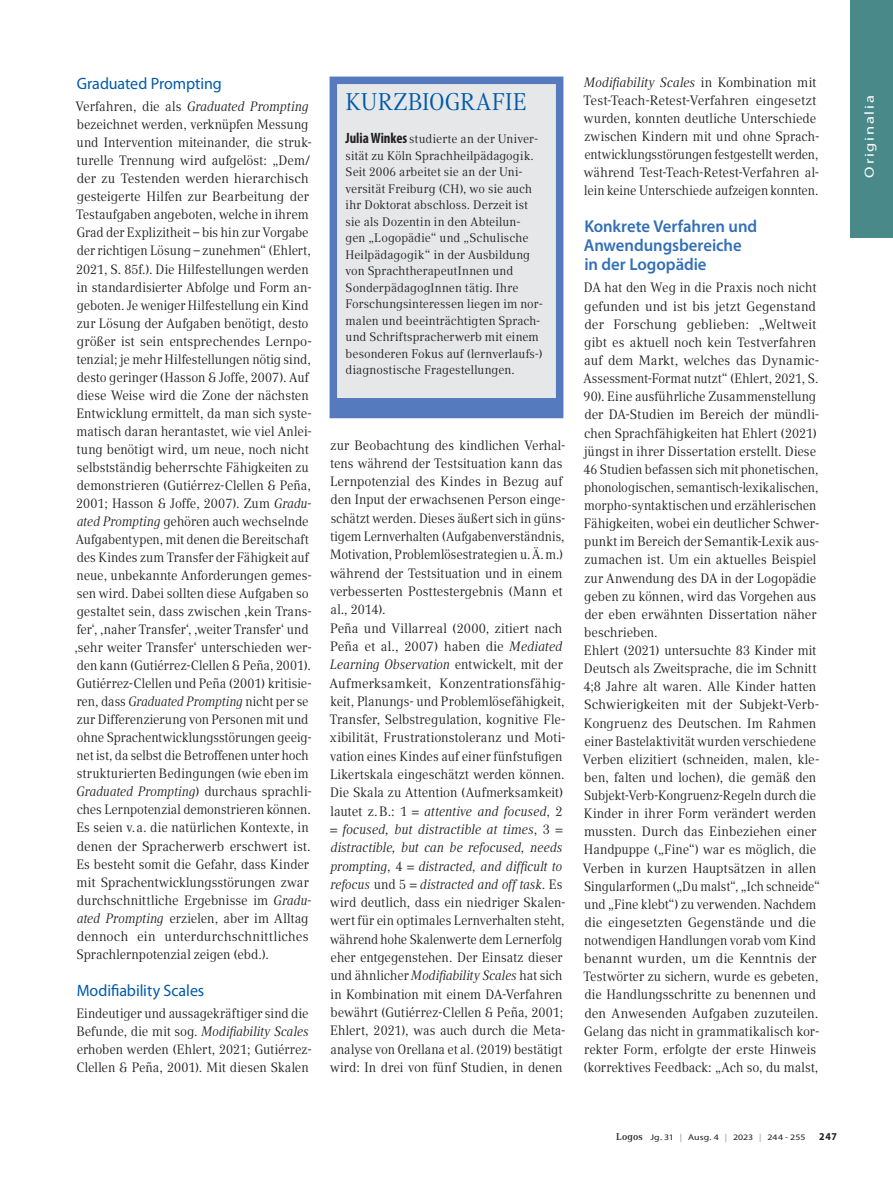
<style>
.page{position:relative;width:893px;height:1191px;background:#fff}
.page>*{position:absolute;margin:0;border:0;box-sizing:border-box;transform-origin:0 0}
.t1{font:24px "Compatil Text LT Pro";letter-spacing:.01em;color:#015aaa;scale:.94 1}
.t2{font:600 17.25px/18.9px "Myriad Pro";letter-spacing:-.005em;color:#326fb7}
.t3{font:16.5px "Myriad Pro";letter-spacing:-.005em;color:#015aaa}
.t4{font:13.5px/18.1px "Compatil Text LT Pro";letter-spacing:-.005em;color:#231f20;scale:.94 1}
.t5{font:13.5px/18px "Compatil Text LT Pro";letter-spacing:-.005em;color:#231f20;scale:.95 1}
.t6{font:13.5px/18.1px "Compatil Text LT Pro";letter-spacing:-.005em;color:#231f20;scale:.96 1}
.t7{font:13.5px/18px "Compatil Text LT Pro";letter-spacing:-.005em;color:#231f20;scale:.93 1}
.t8{font:13.2px "Myriad Pro";letter-spacing:.105em;color:#fff;scale:1.25 1}
.t9{font:12.3px/16.5px "Compatil Text LT Pro";letter-spacing:.005em;color:#231f20}
.t10{font:700 10.5px "Myriad Pro";color:#231f20;scale:.94 1}
.t11{font:8.4px "Myriad Pro";letter-spacing:.01em;color:#231f20;scale:1.18 1}
.s1{font-style:italic}
.s2{font-family:"Myriad Pro";font-weight:700;font-stretch:condensed;font-size:15px}
.s3{font-family:"Compatil Text LT Pro";font-weight:700;font-size:9.75px}
.s4{color:#939598}
</style>
<div class="page">
<div style="left:850px;top:0;width:43px;height:238px;background:#498989"></div>
<div style="left:333px;top:80px;width:227px;height:334px;background:#e6e7e9"></div>
<div style="left:330px;top:77px;width:233px;height:341px;border:8px solid #557bbe"></div>
<div style="left:336px;top:398px;width:220px;height:18px;background:#557bbe"></div>
<p class="t3" style="left:77px;top:73px;width:147px">Graduated Prompting</p>
<p class="t5" style="left:74px;top:98px;width:251px">Verfahren, die als <span class="s1">Graduated Prompting </span>bezeichnet werden, verknüpfen Messung und Intervention miteinander, die struk&shy;turelle Trennung wird aufgelöst: „Dem/ der zu Testenden werden hierarchisch gesteigerte Hilfen zur Bearbeitung der Testaufgaben angeboten, welche in ihrem Grad der Explizitheit – bis hin zur Vorgabe der richtigen Lösung – zunehmen“ (Ehlert, 2021, S. 85f.). Die Hilfestellungen werden in standardisierter Abfolge und Form an&shy;geboten. Je weniger Hilfestellung ein Kind zur Lösung der Aufgaben benötigt, desto größer ist sein entsprechendes Lernpo&shy;tenzial; je mehr Hilfestellungen nötig sind, desto geringer (Hasson &amp; Joffe, 2007). Auf diese Weise wird die Zone der nächsten Entwicklung ermittelt, da man sich syste&shy;matisch daran herantastet, wie viel Anlei&shy;tung benötigt wird, um neue, noch nicht selbstständig beherrschte Fähigkeiten zu demonstrieren (Gutiérrez-Clellen &amp; Peña, 2001; Hasson &amp; Joffe, 2007). Zum <span class="s1">Gradu&shy;ated Prompting</span> gehören auch wechselnde Aufgabentypen, mit denen die Bereitschaft des Kindes zum Transfer der Fähigkeit auf neue, unbekannte Anforderungen gemes&shy;sen wird. Dabei sollten diese Aufgaben so gestaltet sein, dass zwischen ‚kein Trans&shy;fer‘, ‚naher Transfer‘, ‚weiter Transfer‘ und ‚sehr weiter Transfer‘ unterschieden wer&shy;den kann (Gutiérrez-Clellen &amp; Peña, 2001).<br>Gutiérrez-Clellen und Peña (2001) kritisie&shy;ren, dass <span class="s1">Graduated Prompting</span> nicht per se zur Differenzierung von Personen mit und ohne Sprachentwicklungsstörungen geeig&shy;net ist, da selbst die Betroffenen unter hoch strukturierten Bedingungen (wie eben im <span class="s1">Graduated Prompting</span>) durchaus sprachli&shy;ches Lernpotenzial demonstrieren können.<br>Es seien v.a. die natürlichen Kontexte, in denen der Spracherwerb erschwert ist.<br>Es besteht somit die Gefahr, dass Kinder mit Sprachentwicklungsstörungen zwar durchschnittliche Ergebnisse im <span class="s1">Gradu&shy;ated Prompting</span> erzielen, aber im Alltag dennoch ein unterdurchschnittliches Sprachlernpotenzial zeigen (ebd.).</p>
<p class="t3" style="left:77px;top:979px;width:129px">Modifiability Scales</p>
<p class="t7" style="left:76px;top:1004px;width:255px">Eindeutiger und aussagekräftiger sind die Befunde, die mit sog. <span class="s1">Modifiability Scales </span>erhoben werden (Ehlert, 2021; Gutiérrez-Clellen &amp; Peña, 2001). Mit diesen Skalen</p>
<h1 class="t1" style="left:346px;top:88px;width:194px">KURZBIOGRAFIE</h1>
<p class="t9" style="left:346px;top:131px;width:199px"><span class="s2">Julia Winkes</span> studierte an der Univer&shy;sität zu Köln Sprachheilpädagogik.<br>Seit 2006 arbeitet sie an der Uni&shy;versität Freiburg (CH), wo sie auch ihr Doktorat abschloss. Derzeit ist sie als Dozentin in den Abteilun&shy;gen „Logopädie“ und „Schulische Heilpädagogik“ in der Ausbildung von SprachtherapeutInnen und SonderpädagogInnen tätig. Ihre Forschungsinteressen liegen im nor&shy;malen und beeinträchtigten Sprach&shy;und Schriftspracherwerb mit einem besonderen Fokus auf (lernverlaufs-) diagnostische Fragestellungen.</p>
<p class="t4" style="left:330px;top:436px;width:253px">zur Beobachtung des kindlichen Verhal&shy;tens während der Testsituation kann das Lernpotenzial des Kindes in Bezug auf den Input der erwachsenen Person einge&shy;schätzt werden. Dieses äußert sich in güns&shy;tigem Lernverhalten (Aufgabenverständnis, Motivation, Problemlösestrategien u.Ä.m.) während der Testsituation und in einem verbesserten Posttestergebnis (Mann et al., 2014).<br>Peña und Villarreal (2000, zitiert nach Peña et al., 2007) haben die <span class="s1">Mediated Learning Observation</span> entwickelt, mit der Aufmerksamkeit, Konzentrationsfähig&shy;keit, Planungs- und Problemlösefähigkeit, Transfer, Selbstregulation, kognitive Fle&shy;xibilität, Frustrationstoleranz und Moti&shy;vation eines Kindes auf einer fünfstufigen Likertskala eingeschätzt werden können.<br>Die Skala zu Attention (Aufmerksamkeit) lautet z.B.: 1 = <span class="s1">attentive and focused</span>, 2 = <span class="s1">focused, but distractible at times</span>, 3 = <span class="s1">distractible, but can be refocused, needs prompting</span>, 4 = <span class="s1">distracted, and difficult to refocus</span> und 5 = <span class="s1">distracted and off task</span>. Es wird deutlich, dass ein niedriger Skalen&shy;wert für ein optimales Lernverhalten steht, während hohe Skalenwerte dem Lernerfolg eher entgegenstehen. Der Einsatz dieser und ähnlicher <span class="s1">Modifiability Scales</span> hat sich in Kombination mit einem DA-Verfahren bewährt (Gutiérrez-Clellen &amp; Peña, 2001; Ehlert, 2021), was auch durch die Meta&shy;analyse von Orellana et al. (2019) bestätigt wird: In drei von fünf Studien, in denen</p>
<p class="t6" style="left:584px;top:73px;width:247px"><span class="s1">Modifiability Scales</span> in Kombination mit Test-Teach-Retest-Verfahren eingesetzt wurden, konnten deutliche Unterschiede zwischen Kindern mit und ohne Sprach&shy;entwicklungsstörungen festgestellt werden, während Test-Teach-Retest-Verfahren al&shy;lein keine Unterschiede aufzeigen konnten.</p>
<p class="t2" style="left:584px;top:217px;width:175px">Konkrete Verfahren und<br>Anwendungsbereiche in der Logopädie</p>
<p class="t4" style="left:583px;top:279px;width:254px">DA hat den Weg in die Praxis noch nicht gefunden und ist bis jetzt Gegenstand der Forschung geblieben: „Weltweit gibt es aktuell noch kein Testverfahren auf dem Markt, welches das Dynamic-Assessment-Format nutzt“ (Ehlert, 2021, S.<br>90). Eine ausführliche Zusammenstellung der DA-Studien im Bereich der mündli&shy;chen Sprachfähigkeiten hat Ehlert (2021) jüngst in ihrer Dissertation erstellt. Diese 46 Studien befassen sich mit phonetischen, phonologischen, semantisch-lexikalischen, morpho-syntaktischen und erzählerischen Fähigkeiten, wobei ein deutlicher Schwer&shy;punkt im Bereich der Semantik-Lexik aus&shy;zumachen ist. Um ein aktuelles Beispiel zur Anwendung des DA in der Logopädie geben zu können, wird das Vorgehen aus der eben erwähnten Dissertation näher beschrieben.<br>Ehlert (2021) untersuchte 83 Kinder mit Deutsch als Zweitsprache, die im Schnitt 4;8 Jahre alt waren. Alle Kinder hatten Schwierigkeiten mit der Subjekt-Verb-Kongruenz des Deutschen. Im Rahmen einer Bastelaktivität wurden verschiedene Verben elizitiert (schneiden, malen, kle&shy;ben, falten und lochen), die gemäß den Subjekt-Verb-Kongruenz-Regeln durch die Kinder in ihrer Form verändert werden mussten. Durch das Einbeziehen einer Handpuppe („Fine“) war es möglich, die Verben in kurzen Hauptsätzen in allen Singularformen („Du malst“, „Ich schneide“ und „Fine klebt“) zu verwenden. Nachdem die eingesetzten Gegenstände und die notwendigen Handlungen vorab vom Kind benannt wurden, um die Kenntnis der Testwörter zu sichern, wurde es gebeten, die Handlungsschritte zu benennen und den Anwesenden Aufgaben zuzuteilen.<br>Gelang das nicht in grammatikalisch kor&shy;rekter Form, erfolgte der erste Hinweis (korrektives Feedback: „Ach so, du malst,</p>
<p class="t11" style="left:616px;top:1132px;width:162px"><span class="s3">Logos</span> Jg. 31 <span class="s4">|</span> Ausg. 4 <span class="s4">|</span> 2023 <span class="s4">|</span> 244 - 255</p>
<p class="t10" style="left:819px;top:1129px;width:21px">247</p>
<p class="t8" style="left:861px;top:178px;width:67px;rotate:-90deg">Originalia</p>
</div>
